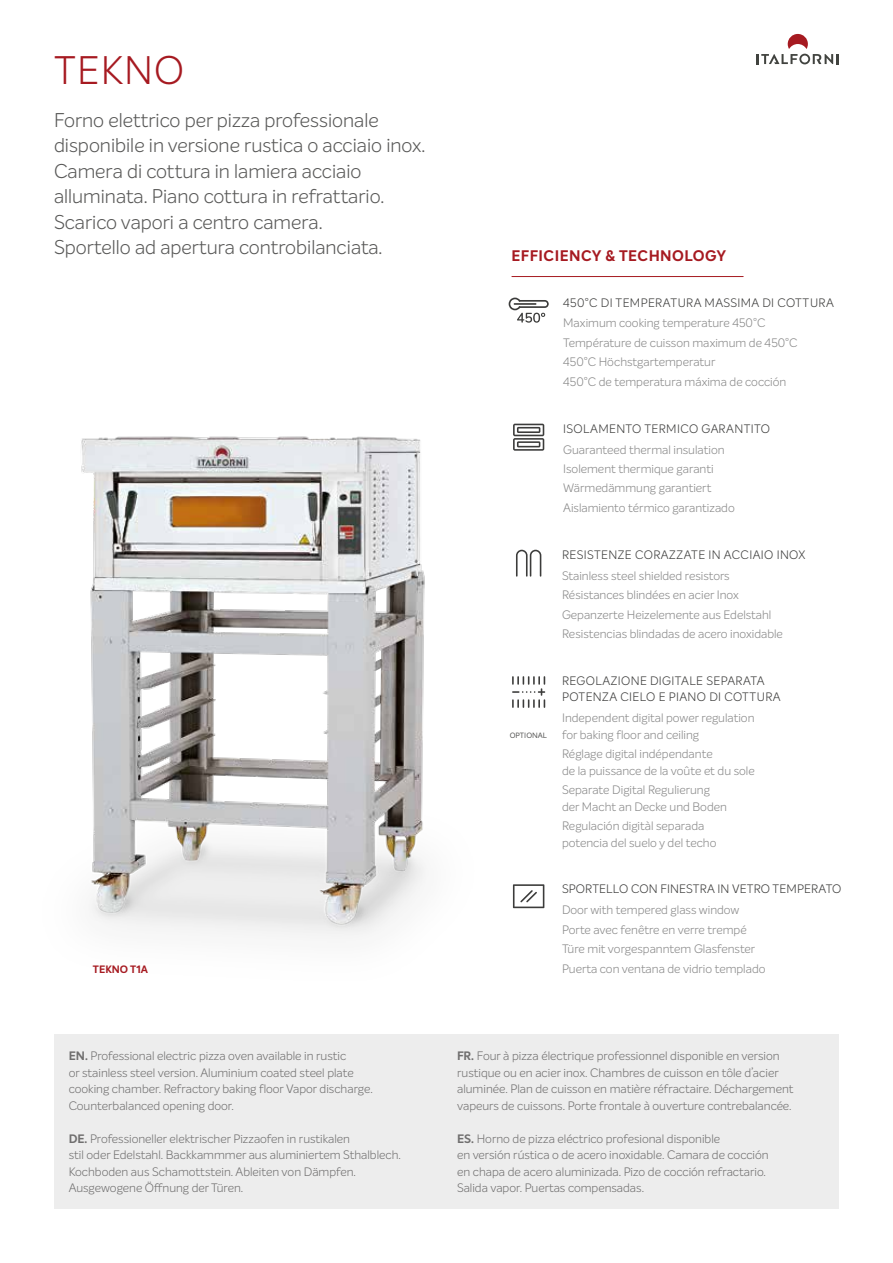
<style>
.page{position:relative;width:893px;height:1263px;background:#fff}
.page>*{position:absolute;margin:0;border:0;box-sizing:border-box;transform-origin:0 0}
.t1{font:300 39px "Intelo Alt";letter-spacing:.03em;color:#a61a21}
.t2{font:300 19.5px/25.5px "Intelo Alt";color:#575756}
.t3{font:700 15px "Intelo Alt";letter-spacing:.03em;color:#a61a21}
.t4{font:300 12px/16.5px "Intelo Alt";color:#706f6f}
.t5{font:300 12px/19.5px "Intelo Alt";color:#878787}
.t6{font:300 12px/16.5px "Intelo Alt";letter-spacing:.03em;color:#3c3c3b}
.t7{font:300 12px "Intelo Alt";letter-spacing:.01em;color:#3c3c3b}
.t8{font:700 10.5px "Intelo Alt";color:#a61a21}
.t9{font:7.5px "Intelo Alt";color:#575756}
.s1{font-weight:700}
</style>
<div class="page">
<img style="left:81px;top:436px;width:344px;height:501px">
<div style="left:54px;top:1035px;width:785px;height:174px;background:#ededed"></div>
<svg style="left:509px;top:298px;width:40px;height:25px"></svg>
<svg style="left:513px;top:424px;width:31px;height:27px"></svg>
<svg style="left:516px;top:550px;width:25px;height:27px"></svg>
<hr style="left:512px;top:276px;width:231px;height:1px;background:#a61a21">
<svg style="left:513px;top:884px;width:31px;height:24px"></svg>
<svg style="left:512px;top:676px;width:33px;height:32px"></svg>
<svg style="left:757px;top:34px;width:82px;height:30px"></svg>
<h1 class="t1" style="left:54px;top:46px;width:132px">TEKNO</h1>
<p class="t2" style="left:54px;top:107px;width:373px">Forno elettrico per pizza professionale disponibile in versione rustica o acciaio inox.<br>Camera di cottura in lamiera acciaio alluminata. Piano cottura in refrattario.<br>Scarico vapori a centro camera.<br>Sportello ad apertura controbilanciata.</p>
<p class="t8" style="left:93px;top:962px;width:56px">TEKNO T1A</p>
<p class="t4" style="left:69px;top:1048px;width:306px"><span class="s1">EN.</span> Professional electric pizza oven available in rustic<br>or stainless steel version. Aluminium coated steel plate cooking chamber. Refractory baking floor Vapor discharge.<br>Counterbalanced opening door.</p>
<p class="t4" style="left:69px;top:1130px;width:334px"><span class="s1">DE.</span> Professioneller elektrischer Pizzaofen in rustikalen<br>stil oder Edelstahl. Backkammmer aus aluminiertem Sthalblech.<br>Kochboden aus Schamottstein. Ableiten von Dämpfen.<br>Ausgewogene Öffnung der Türen.</p>
<p class="t3" style="left:511px;top:246px;width:216px">EFFICIENCY &amp; TECHNOLOGY</p>
<p class="t9" style="left:510px;top:731px;width:39px">OPTIONAL</p>
<p class="t6" style="left:563px;top:294px;width:272px">450°C DI TEMPERATURA MASSIMA DI COTTURA</p>
<p class="t5" style="left:563px;top:313px;width:236px">Maximum cooking temperature 450°C Température de cuisson maximum de 450°C 450°C Höchstgartemperatur<br>450°C de temperatura máxima de cocción</p>
<p class="t6" style="left:563px;top:420px;width:208px">ISOLAMENTO TERMICO GARANTITO</p>
<p class="t5" style="left:563px;top:439px;width:173px">Guaranteed thermal insulation<br>Isolement thermique garanti<br>Wärmedämmung garantiert<br>Aislamiento térmico garantizado</p>
<p class="t6" style="left:562px;top:546px;width:245px">RESISTENZE CORAZZATE IN ACCIAIO INOX</p>
<p class="t5" style="left:562px;top:565px;width:222px">Stainless steel shielded resistors Résistances blindées en acier Inox Gepanzerte Heizelemente aus Edelstahl Resistencias blindadas de acero inoxidable</p>
<p class="t6" style="left:562px;top:672px;width:220px">REGOLAZIONE DIGITALE SEPARATA<br>POTENZA CIELO E PIANO DI COTTURA</p>
<p class="t5" style="left:562px;top:710px;width:194px;line-height:16.5px">Independent digital power regulation for baking floor and ceiling</p>
<p class="t5" style="left:562px;top:746px;width:194px;line-height:16.5px">Réglage digital indépendante<br>de la puissance de la voûte et du sole</p>
<p class="t5" style="left:562px;top:781px;width:166px;line-height:16.5px">Separate Digital Regulierung der Macht an Decke und Boden</p>
<p class="t5" style="left:562px;top:817px;width:156px;line-height:16.5px">Regulación digitàl separada potencia del suelo y del techo</p>
<p class="t7" style="left:562px;top:882px;width:281px">SPORTELLO CON FINESTRA IN VETRO TEMPERATO</p>
<p class="t5" style="left:562px;top:900px;width:205px">Door with tempered glass window Porte avec fenêtre en verre trempé Türe mit vorgespanntem Glasfenster Puerta con ventana de vidrio templado</p>
<p class="t4" style="left:457px;top:1048px;width:338px"><span class="s1">FR.</span> Four à pizza électrique professionnel disponible en version rustique ou en acier inox. Chambres de cuisson en tôle d’acier aluminée. Plan de cuisson en matière réfractaire. Déchargement vapeurs de cuissons. Porte frontale à ouverture contrebalancée.</p>
<p class="t4" style="left:457px;top:1130px;width:313px"><span class="s1">ES.</span> Horno de pizza eléctrico profesional disponible<br>en versión rústica o de acero inoxidable. Camara de cocción en chapa de acero aluminizada. Pizo de cocción refractario.<br>Salida vapor. Puertas compensadas.</p>
</div>
